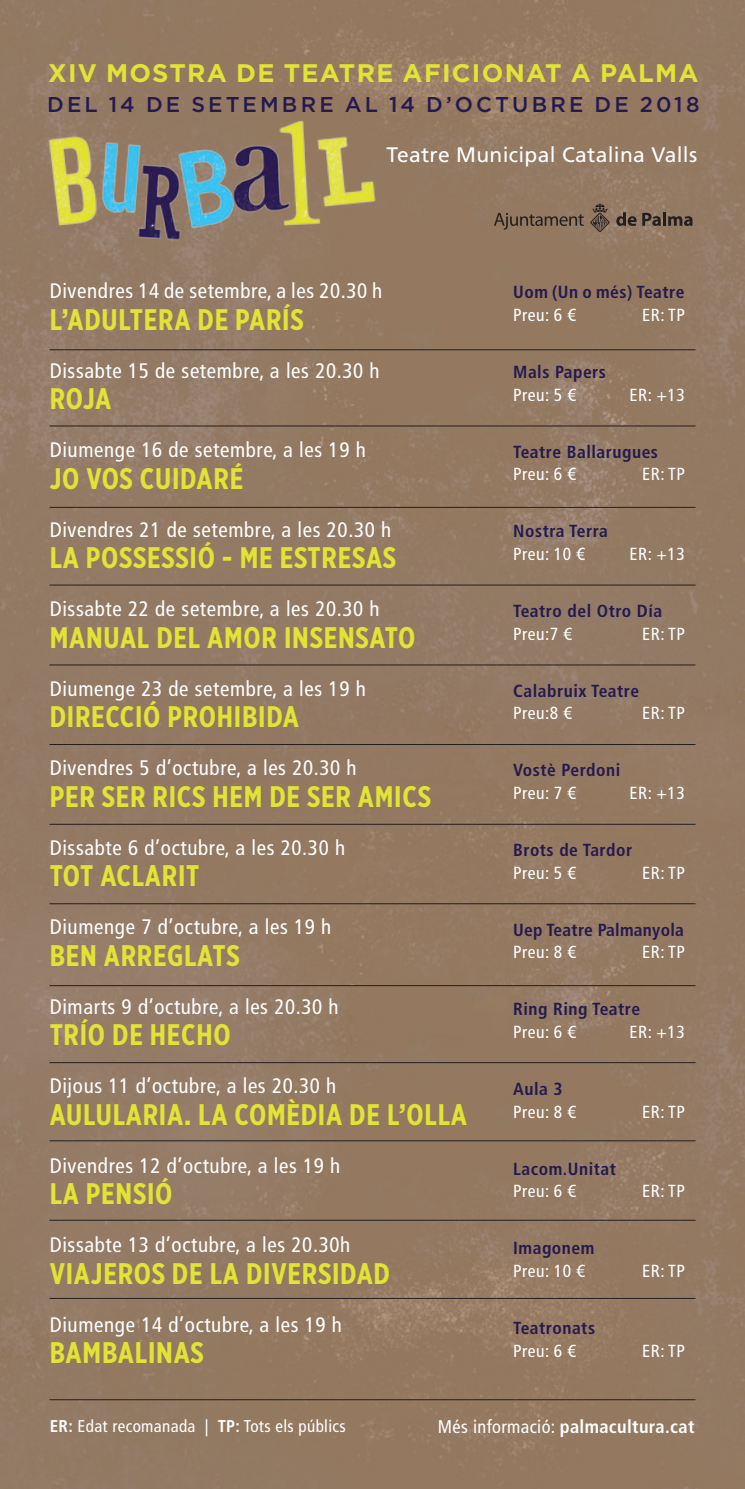
<style>
.page{position:relative;width:745px;height:1489px;background:#fff}
.page>*{position:absolute;margin:0;border:0;box-sizing:border-box;transform-origin:0 0}
.t1{font:700 29.75px "Gotham X Narrow";letter-spacing:.025em;color:#e1e335}
.t2{font:700 25.38px "Gotham";letter-spacing:.05em;color:#e1e335}
.t3{font:500 21.35px "Gotham";letter-spacing:.145em;color:#241a4f}
.t4{font:condensed 21px "Frutiger LT Pro";letter-spacing:.03em;color:#fff}
.t5{font:21px "Frutiger LT Pro";letter-spacing:.015em;color:#fff}
.t6{font:700 condensed 18.38px "Frutiger LT Pro";letter-spacing:.02em;color:#fff}
.t7{font:700 condensed 17.5px "Frutiger LT Pro";letter-spacing:.03em;color:#241a4f}
.t8{font:condensed 17.5px "Frutiger LT Pro";letter-spacing:.03em;color:#fff}
.t9{font:condensed 16.97px "Frutiger LT Pro";letter-spacing:.02em;color:#fff}
.s1{font-weight:700}
.s2{font-weight:400}
</style>
<div class="page">
<div style="left:0;top:0;width:744px;height:1488px;background:#947a63"></div>
<hr style="left:49px;top:1398px;width:646px;height:1px;background:#231f20">
<hr style="left:49px;top:1297px;width:646px;height:1px;background:#231f20">
<hr style="left:49px;top:1219px;width:646px;height:1px;background:#231f20">
<hr style="left:49px;top:1140px;width:646px;height:1px;background:#231f20">
<hr style="left:49px;top:1062px;width:646px;height:1px;background:#231f20">
<hr style="left:49px;top:985px;width:646px;height:1px;background:#231f20">
<hr style="left:49px;top:903px;width:646px;height:1px;background:#231f20">
<hr style="left:49px;top:823px;width:646px;height:1px;background:#231f20">
<hr style="left:49px;top:744px;width:646px;height:1px;background:#231f20">
<hr style="left:49px;top:664px;width:646px;height:1px;background:#231f20">
<hr style="left:49px;top:584px;width:646px;height:1px;background:#231f20">
<hr style="left:49px;top:507px;width:646px;height:1px;background:#231f20">
<hr style="left:49px;top:425px;width:646px;height:1px;background:#231f20">
<hr style="left:49px;top:349px;width:646px;height:1px;background:#231f20">
<img style="left:28px;top:101px;width:368px;height:158px">
<svg style="left:493px;top:213px;width:90px;height:17px;background:#796351"></svg>
<svg style="left:616px;top:212px;width:20px;height:14px"></svg>
<svg style="left:642px;top:213px;width:18px;height:13px"></svg>
<hr style="left:662px;top:212px;width:3px;height:14px;background:#231f20">
<svg style="left:667px;top:216px;width:25px;height:10px"></svg>
<svg style="left:589px;top:204px;width:20px;height:28px"></svg>
<p class="t2" style="left:48px;top:56px;width:651px">XIV MOSTRA DE TEATRE AFICIONAT A PALMA</p>
<p class="t3" style="left:47px;top:90px;width:653px">DEL 14 DE SETEMBRE AL 14 D’OCTUBRE DE 2018</p>
<p class="t5" style="left:386px;top:142px;width:312px">Teatre Municipal Catalina Valls</p>
<p class="t4" style="left:50px;top:279px;width:334px">Divendres 14 de setembre, a les 20.30 h</p>
<h1 class="t1" style="left:50px;top:301px;width:255px">L’ADULTERA DE PARÍS</h1>
<p class="t4" style="left:50px;top:358px;width:331px">Dissabte 15 de setembre, a les 20.30 h</p>
<h1 class="t1" style="left:50px;top:380px;width:63px">ROJA</h1>
<p class="t4" style="left:50px;top:438px;width:317px">Diumenge 16 de setembre, a les 19 h</p>
<h1 class="t1" style="left:50px;top:460px;width:195px">JO VOS CUIDARÉ</h1>
<p class="t4" style="left:50px;top:517px;width:343px">Divendres 21 de setembre, a les 20.30 h</p>
<h1 class="t1" style="left:50px;top:539px;width:348px">LA POSSESSIÓ - ME ESTRESAS</h1>
<p class="t4" style="left:50px;top:597px;width:331px">Dissabte 22 de setembre, a les 20.30 h</p>
<h1 class="t1" style="left:50px;top:619px;width:367px">MANUAL DEL AMOR INSENSATO</h1>
<p class="t4" style="left:50px;top:676px;width:317px">Diumenge 23 de setembre, a les 19 h</p>
<h1 class="t1" style="left:50px;top:698px;width:251px">DIRECCIÓ PROHIBIDA</h1>
<p class="t4" style="left:50px;top:755px;width:308px">Divendres 5 d’octubre, a les 20.30 h</p>
<h1 class="t1" style="left:50px;top:778px;width:382px">PER SER RICS HEM DE SER AMICS</h1>
<p class="t4" style="left:50px;top:835px;width:297px">Dissabte 6 d’octubre, a les 20.30 h</p>
<h1 class="t1" style="left:50px;top:857px;width:151px">TOT ACLARIT</h1>
<p class="t4" style="left:50px;top:914px;width:283px">Diumenge 7 d’octubre, a les 19 h</p>
<h1 class="t1" style="left:50px;top:937px;width:191px">BEN ARREGLATS</h1>
<p class="t4" style="left:50px;top:994px;width:290px">Dimarts 9 d’octubre, a les 20.30 h</p>
<h1 class="t1" style="left:50px;top:1016px;width:182px">TRÍO DE HECHO</h1>
<p class="t4" style="left:50px;top:1073px;width:288px">Dijous 11 d’octubre, a les 20.30 h</p>
<h1 class="t1" style="left:50px;top:1095px;width:418px">AULULARIA. LA COMÈDIA DE L’OLLA</h1>
<p class="t4" style="left:50px;top:1153px;width:292px">Divendres 12 d’octubre, a les 19 h</p>
<h1 class="t1" style="left:50px;top:1175px;width:124px">LA PENSIÓ</h1>
<p class="t4" style="left:50px;top:1232px;width:302px">Dissabte 13 d’octubre, a les 20.30h</p>
<h1 class="t1" style="left:50px;top:1254px;width:342px">VIAJEROS DE LA DIVERSIDAD</h1>
<p class="t4" style="left:50px;top:1312px;width:294px">Diumenge 14 d’octubre, a les 19 h</p>
<h1 class="t1" style="left:50px;top:1334px;width:156px">BAMBALINAS</h1>
<p class="t7" style="left:513px;top:282px;width:173px">Uom (Un o més) Teatre</p>
<p class="t8" style="left:513px;top:305px;width:64px">Preu: 6 €</p>
<p class="t8" style="left:641px;top:305px;width:44px">ER: TP</p>
<p class="t7" style="left:513px;top:361px;width:94px">Mals Papers</p>
<p class="t8" style="left:513px;top:384px;width:64px">Preu: 5 €</p>
<p class="t8" style="left:629px;top:384px;width:57px">ER: +13</p>
<p class="t7" style="left:513px;top:441px;width:146px">Teatre Ballarugues</p>
<p class="t8" style="left:513px;top:464px;width:64px">Preu: 6 €</p>
<p class="t8" style="left:641px;top:464px;width:44px">ER: TP</p>
<p class="t7" style="left:513px;top:521px;width:96px">Nostra Terra</p>
<p class="t8" style="left:513px;top:543px;width:73px">Preu: 10 €</p>
<p class="t8" style="left:629px;top:543px;width:57px">ER: +13</p>
<p class="t7" style="left:513px;top:600px;width:150px">Teatro del Otro Día</p>
<p class="t8" style="left:513px;top:623px;width:60px">Preu:7 €</p>
<p class="t8" style="left:641px;top:623px;width:44px">ER: TP</p>
<p class="t7" style="left:513px;top:680px;width:127px">Calabruix Teatre</p>
<p class="t8" style="left:513px;top:703px;width:60px">Preu:8 €</p>
<p class="t8" style="left:641px;top:703px;width:44px">ER: TP</p>
<p class="t7" style="left:513px;top:759px;width:108px">Vostè Perdoni</p>
<p class="t8" style="left:513px;top:782px;width:64px">Preu: 7 €</p>
<p class="t8" style="left:629px;top:782px;width:57px">ER: +13</p>
<p class="t7" style="left:513px;top:839px;width:120px">Brots de Tardor</p>
<p class="t8" style="left:513px;top:862px;width:64px">Preu: 5 €</p>
<p class="t8" style="left:641px;top:862px;width:44px">ER: TP</p>
<p class="t7" style="left:513px;top:919px;width:172px">Uep Teatre Palmanyola</p>
<p class="t8" style="left:513px;top:942px;width:64px">Preu: 8 €</p>
<p class="t8" style="left:641px;top:942px;width:44px">ER: TP</p>
<p class="t7" style="left:513px;top:998px;width:128px">Ring Ring Teatre</p>
<p class="t8" style="left:513px;top:1021px;width:64px">Preu: 6 €</p>
<p class="t8" style="left:629px;top:1021px;width:57px">ER: +13</p>
<p class="t7" style="left:513px;top:1078px;width:51px">Aula 3</p>
<p class="t8" style="left:513px;top:1101px;width:64px">Preu: 8 €</p>
<p class="t8" style="left:641px;top:1101px;width:44px">ER: TP</p>
<p class="t7" style="left:513px;top:1158px;width:104px">Lacom.Unitat</p>
<p class="t8" style="left:513px;top:1180px;width:64px">Preu: 6 €</p>
<p class="t8" style="left:641px;top:1180px;width:44px">ER: TP</p>
<p class="t7" style="left:513px;top:1237px;width:83px">Imagonem</p>
<p class="t8" style="left:513px;top:1260px;width:73px">Preu: 10 €</p>
<p class="t8" style="left:641px;top:1260px;width:44px">ER: TP</p>
<p class="t7" style="left:513px;top:1317px;width:83px">Teatronats</p>
<p class="t8" style="left:513px;top:1340px;width:64px">Preu: 6 €</p>
<p class="t8" style="left:641px;top:1340px;width:44px">ER: TP</p>
<p class="t9" style="left:50px;top:1416px;width:297px"><span class="s1">ER:</span> Edat recomanada | <span class="s1">TP:</span> Tots els públics</p>
<p class="t6" style="left:437px;top:1414px;width:258px"><span class="s2">Més informació:</span> palmacultura.cat</p>
</div>
